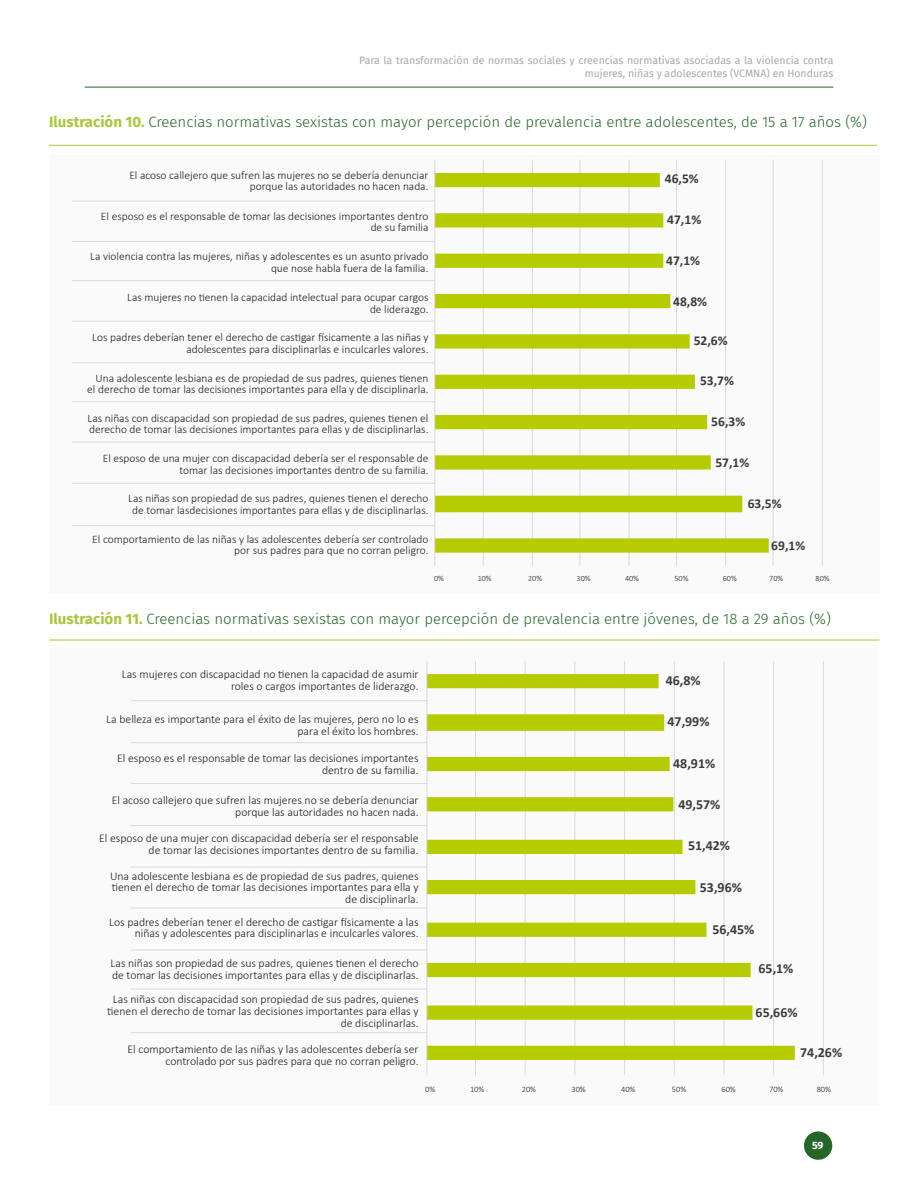
<style>
.page{position:relative;width:918px;height:1188px;background:#fff}
.page>*{position:absolute;margin:0;border:0;box-sizing:border-box;transform-origin:0 0}
.t1{font:300 15px "Fira Sans";color:#266629}
.t2{font:700 13.95px "Calibri";color:#3c3c3b}
.t3{font:700 13.5px "Calibri";color:#3c3c3b}
.t4{font:300 11.7px/11.7px "Calibri";color:#1d1d1b;text-align:right}
.t5{font:300 11.4px/11.4px "Calibri";color:#1d1d1b;text-align:right}
.t6{font:10.5px/13.5px "Fira Sans";color:#a7a9ac;text-align:right}
.t7{font:700 10.5px "Fira Sans";color:#fff}
.t8{font:300 8.25px "Calibri";color:#1d1d1b}
.t9{font:300 8.1px "Calibri";color:#1d1d1b}
.s1{font-weight:700;color:#a8c73b}
</style>
<div class="page">
<hr style="left:85px;top:87px;width:748px;height:1px;background:#266629">
<div style="left:804px;top:1131px;width:28px;height:29px;background:#266629;border-radius:50%"></div>
<div style="left:49px;top:649px;width:828px;height:456px;background:#fafafa"></div>
<div style="left:49px;top:155px;width:830px;height:439px;background:#fafafa"></div>
<hr style="left:49px;top:145px;width:828px;height:1px;background:#a8c73b">
<hr style="left:72px;top:201px;width:363px;height:1px;background:#d9d9d9">
<hr style="left:72px;top:241px;width:363px;height:1px;background:#d9d9d9">
<hr style="left:72px;top:280px;width:363px;height:1px;background:#d9d9d9">
<hr style="left:72px;top:321px;width:363px;height:1px;background:#d9d9d9">
<hr style="left:72px;top:362px;width:363px;height:1px;background:#d9d9d9">
<hr style="left:72px;top:401px;width:363px;height:1px;background:#d9d9d9">
<hr style="left:72px;top:442px;width:363px;height:1px;background:#d9d9d9">
<hr style="left:72px;top:483px;width:363px;height:1px;background:#d9d9d9">
<hr style="left:72px;top:525px;width:363px;height:1px;background:#d9d9d9">
<hr style="left:483px;top:160px;width:1px;height:406px;background:#d9d9d9">
<hr style="left:532px;top:160px;width:1px;height:406px;background:#d9d9d9">
<hr style="left:579px;top:160px;width:1px;height:406px;background:#d9d9d9">
<hr style="left:629px;top:160px;width:1px;height:406px;background:#d9d9d9">
<hr style="left:676px;top:160px;width:1px;height:406px;background:#d9d9d9">
<hr style="left:725px;top:160px;width:1px;height:406px;background:#d9d9d9">
<hr style="left:773px;top:160px;width:1px;height:406px;background:#d9d9d9">
<hr style="left:822px;top:160px;width:1px;height:406px;background:#d9d9d9">
<svg style="left:435px;top:173px;width:334px;height:380px"></svg>
<hr style="left:434px;top:160px;width:1px;height:406px;background:#d9d9d9">
<hr style="left:49px;top:640px;width:830px;height:1px;background:#a8c73b">
<hr style="left:131px;top:742px;width:296px;height:1px;background:#d9d9d9">
<hr style="left:131px;top:700px;width:296px;height:1px;background:#d9d9d9">
<hr style="left:131px;top:783px;width:296px;height:1px;background:#d9d9d9">
<hr style="left:130px;top:825px;width:296px;height:1px;background:#d9d9d9">
<hr style="left:131px;top:867px;width:296px;height:1px;background:#d9d9d9">
<hr style="left:131px;top:908px;width:296px;height:1px;background:#d9d9d9">
<hr style="left:131px;top:950px;width:296px;height:1px;background:#d9d9d9">
<hr style="left:131px;top:989px;width:296px;height:1px;background:#d9d9d9">
<hr style="left:131px;top:1032px;width:296px;height:1px;background:#d9d9d9">
<hr style="left:475px;top:661px;width:1px;height:414px;background:#d9d9d9">
<hr style="left:525px;top:661px;width:1px;height:414px;background:#d9d9d9">
<hr style="left:574px;top:661px;width:1px;height:414px;background:#d9d9d9">
<hr style="left:624px;top:661px;width:1px;height:414px;background:#d9d9d9">
<hr style="left:674px;top:661px;width:1px;height:414px;background:#d9d9d9">
<hr style="left:724px;top:661px;width:1px;height:414px;background:#d9d9d9">
<hr style="left:773px;top:661px;width:1px;height:414px;background:#d9d9d9">
<hr style="left:823px;top:661px;width:1px;height:414px;background:#d9d9d9">
<svg style="left:428px;top:674px;width:367px;height:386px"></svg>
<hr style="left:427px;top:661px;width:1px;height:414px;background:#d9d9d9">
<p class="t6" style="left:359px;top:53px;width:476px">Para la transformación de normas sociales y creencias normativas asociadas a la violencia contra mujeres, niñas y adolescentes (VCMNA) en Honduras</p>
<p class="t1" style="left:49px;top:111px;width:819px"><span class="s1">Ilustración 10.</span> Creencias normativas sexistas con mayor percepción de prevalencia entre adolescentes, de 15 a 17 años (%)</p>
<p class="t5" style="left:129px;top:169px;width:301px">El acoso callejero que sufren las mujeres no se debería denunciar porque las autoridades no hacen nada.</p>
<p class="t5" style="left:101px;top:210px;width:329px">El esposo es el responsable de tomar las decisiones importantes dentro de su familia</p>
<p class="t5" style="left:90px;top:250px;width:340px">La violencia contra las mujeres, niñas y adolescentes es un asunto privado que nose habla fuera de la familia.</p>
<p class="t5" style="left:127px;top:291px;width:303px">Las mujeres no tienen la capacidad intelectual para ocupar cargos de liderazgo.</p>
<p class="t5" style="left:92px;top:331px;width:338px">Los padres deberían tener el derecho de castigar físicamente a las niñas y adolescentes para disciplinarlas e inculcarles valores.</p>
<p class="t5" style="left:87px;top:372px;width:343px">Una adolescente lesbiana es de propiedad de sus padres, quienes tienen el derecho de tomar las decisiones importantes para ella y de disciplinarla.</p>
<p class="t5" style="left:88px;top:412px;width:342px;text-align:left">Las niñas con discapacidad son propiedad de sus padres, quienes tienen el derecho de tomar las decisiones importantes para ellas y de disciplinarlas.</p>
<p class="t5" style="left:103px;top:452px;width:327px">El esposo de una mujer con discapacidad debería ser el responsable de tomar las decisiones importantes dentro de su familia.</p>
<p class="t5" style="left:128px;top:492px;width:302px;text-align:center">Las niñas son propiedad de sus padres, quienes tienen el derecho de tomar lasdecisiones importantes para ellas y de disciplinarlas.</p>
<p class="t5" style="left:92px;top:533px;width:338px">El comportamiento de las niñas y las adolescentes debería ser controlado por sus padres para que no corran peligro.</p>
<p class="t3" style="left:665px;top:170px;width:35px">46,5%</p>
<p class="t3" style="left:667px;top:211px;width:35px">47,1%</p>
<p class="t3" style="left:666px;top:252px;width:35px">47,1%</p>
<p class="t3" style="left:673px;top:293px;width:35px">48,8%</p>
<p class="t3" style="left:694px;top:332px;width:35px">52,6%</p>
<p class="t3" style="left:700px;top:372px;width:35px">53,7%</p>
<p class="t3" style="left:711px;top:413px;width:35px">56,3%</p>
<p class="t3" style="left:715px;top:454px;width:35px">57,1%</p>
<p class="t3" style="left:748px;top:495px;width:35px">63,5%</p>
<p class="t3" style="left:771px;top:537px;width:35px">69,1%</p>
<p class="t9" style="left:434px;top:573px;width:11px">0%</p>
<p class="t9" style="left:478px;top:573px;width:15px">10%</p>
<p class="t9" style="left:528px;top:573px;width:15px">20%</p>
<p class="t9" style="left:577px;top:573px;width:15px">30%</p>
<p class="t9" style="left:625px;top:573px;width:15px">40%</p>
<p class="t9" style="left:674px;top:573px;width:15px">50%</p>
<p class="t9" style="left:723px;top:573px;width:15px">60%</p>
<p class="t9" style="left:769px;top:573px;width:15px">70%</p>
<p class="t9" style="left:816px;top:573px;width:15px">80%</p>
<p class="t1" style="left:49px;top:608px;width:784px"><span class="s1">Ilustración 11.</span> Creencias normativas sexistas con mayor percepción de prevalencia entre jóvenes, de 18 a 29 años (%)</p>
<p class="t4" style="left:122px;top:668px;width:298px">Las mujeres con discapacidad no tienen la capacidad de asumir roles o cargos importantes de liderazgo.</p>
<p class="t4" style="left:106px;top:713px;width:314px">La belleza es importante para el éxito de las mujeres, pero no lo es para el éxito los hombres.</p>
<p class="t4" style="left:117px;top:752px;width:303px">El esposo es el responsable de tomar las decisiones importantes dentro de su familia.</p>
<p class="t4" style="left:112px;top:794px;width:308px">El acoso callejero que sufren las mujeres no se debería denunciar porque las autoridades no hacen nada.</p>
<p class="t4" style="left:99px;top:832px;width:321px">El esposo de una mujer con discapacidad debería ser el responsable de tomar las decisiones importantes dentro de su familia.</p>
<p class="t4" style="left:110px;top:869px;width:310px">Una adolescente lesbiana es de propiedad de sus padres, quienes tienen el derecho de tomar las decisiones importantes para ella y de disciplinarla.</p>
<p class="t4" style="left:109px;top:915px;width:311px">Los padres deberían tener el derecho de castigar físicamente a las niñas y adolescentes para disciplinarlas e inculcarles valores.</p>
<p class="t4" style="left:111px;top:957px;width:310px;text-align:left">Las niñas son propiedad de sus padres, quienes tienen el derecho de tomar las decisiones importantes para ellas y de disciplinarlas.</p>
<p class="t4" style="left:107px;top:993px;width:313px">Las niñas con discapacidad son propiedad de sus padres, quienes tienen el derecho de tomar las decisiones importantes para ellas y de disciplinarlas.</p>
<p class="t4" style="left:128px;top:1043px;width:293px">El comportamiento de las niñas y las adolescentes debería ser controlado por sus padres para que no corran peligro.</p>
<p class="t2" style="left:666px;top:672px;width:36px">46,8%</p>
<p class="t2" style="left:668px;top:713px;width:43px">47,99%</p>
<p class="t2" style="left:673px;top:755px;width:43px">48,91%</p>
<p class="t2" style="left:678px;top:795px;width:43px">49,57%</p>
<p class="t2" style="left:688px;top:837px;width:43px">51,42%</p>
<p class="t2" style="left:700px;top:878px;width:43px">53,96%</p>
<p class="t2" style="left:712px;top:920px;width:43px">56,45%</p>
<p class="t2" style="left:759px;top:959px;width:36px">65,1%</p>
<p class="t2" style="left:756px;top:1004px;width:43px">65,66%</p>
<p class="t2" style="left:800px;top:1043px;width:43px">74,26%</p>
<p class="t8" style="left:425px;top:1084px;width:12px">0%</p>
<p class="t8" style="left:470px;top:1084px;width:16px">10%</p>
<p class="t8" style="left:522px;top:1084px;width:16px">20%</p>
<p class="t8" style="left:572px;top:1084px;width:16px">30%</p>
<p class="t8" style="left:621px;top:1084px;width:16px">40%</p>
<p class="t8" style="left:672px;top:1084px;width:16px">50%</p>
<p class="t8" style="left:722px;top:1084px;width:16px">60%</p>
<p class="t8" style="left:769px;top:1084px;width:16px">70%</p>
<p class="t8" style="left:817px;top:1084px;width:16px">80%</p>
<p class="t7" style="left:812px;top:1136px;width:13px">59</p>
</div>
